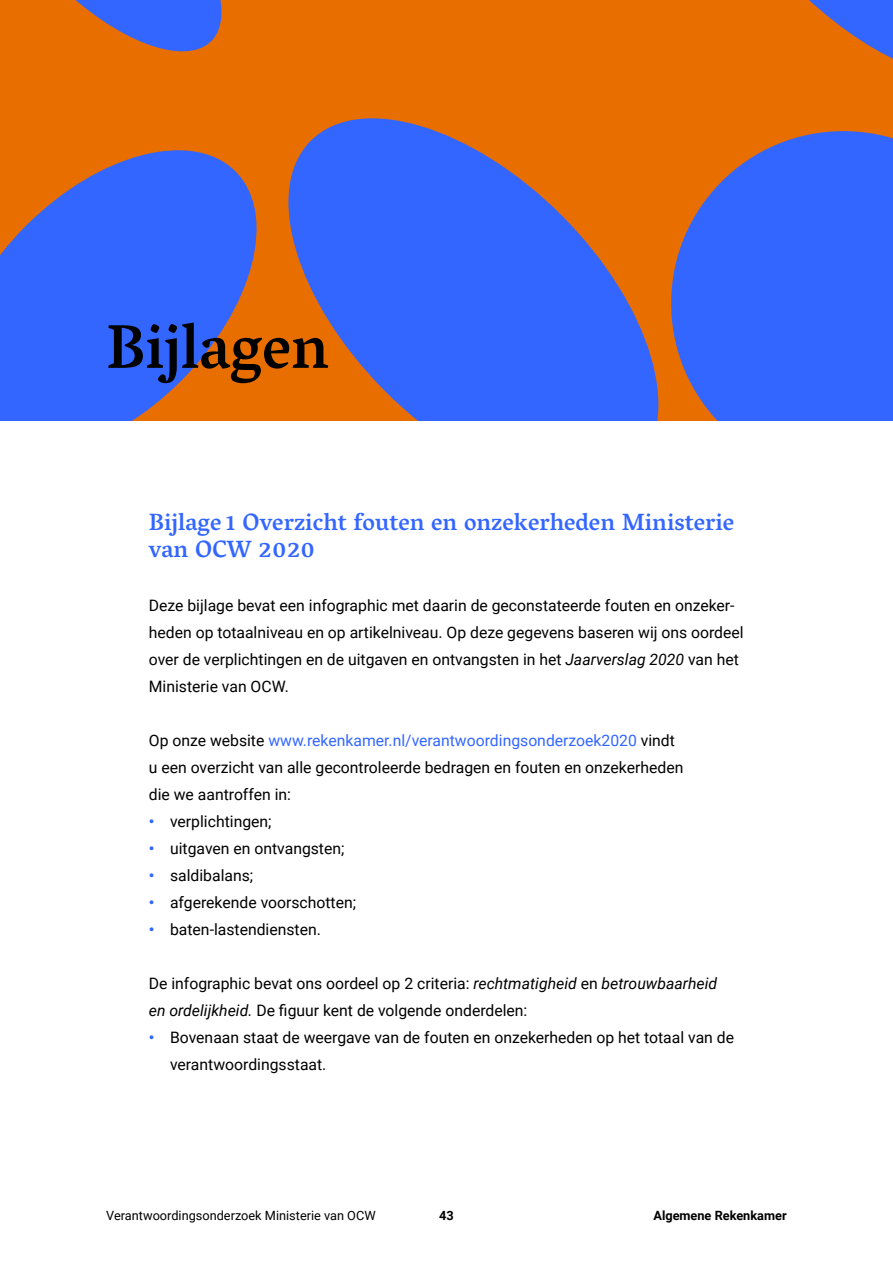
<style>
.page{position:relative;width:893px;height:1263px;background:#fff}
.page>*{position:absolute;margin:0;border:0;box-sizing:border-box;transform-origin:0 0}
._5_Kop_1_-_H2{font:500 63px "Vesper Libre";color:#000}
._6_Kop_2_-_H3{font:500 24px/27px "Vesper Libre";color:#36f}
._0_Platte_tekst_-_P{font:15.75px/27px "Roboto";color:#000}
.t1{font:12.75px "Roboto";color:#000}
.t2{font:700 12.75px "Roboto";color:#000}
.s1{font-style:italic}
.s2{color:#36f}
.s3{font-weight:700;color:#36f}
</style>
<div class="page">
<div style="left:0;top:0;width:893px;height:421px;background:#e86e00"></div>
<svg style="left:75px;top:0;width:147px;height:52px"></svg>
<svg style="left:0;top:150px;width:257px;height:271px;fill:#36f"></svg>
<svg style="left:809px;top:0;width:84px;height:59px"></svg>
<svg style="left:685px;top:131px;width:208px;height:290px;background:#4366e7"></svg>
<svg style="left:288px;top:118px;width:397px;height:303px;fill:#36f"></svg>
<h2 class="_5_Kop_1_-_H2" style="left:106px;top:309px;width:224px">Bijlagen</h2>
<h3 class="_6_Kop_2_-_H3" style="left:149px;top:508px;width:587px">Bijlage 1 Overzicht fouten en onzekerheden Ministerie van OCW 2020</h3>
<p class="_0_Platte_tekst_-_P" style="left:149px;top:591px;width:596px">Deze bijlage bevat een infographic met daarin de geconstateerde fouten en onzeker&shy;heden op totaalniveau en op artikelniveau. Op deze gegevens baseren wij ons oordeel over de verplichtingen en de uitgaven en ontvangsten in het <span class="s1">Jaarverslag 2020</span> van het Ministerie van OCW.</p>
<p class="_0_Platte_tekst_-_P" style="left:149px;top:726px;width:536px">Op onze website <span class="s2">www.rekenkamer.nl/verantwoordingsonderzoek2020</span> vindt u een overzicht van alle gecontroleerde bedragen en fouten en onzekerheden die we aantroffen in:</p>
<p class="_0_Platte_tekst_-_P" style="left:149px;top:807px;width:124px"><span class="s3">•</span> verplichtingen;</p>
<p class="_0_Platte_tekst_-_P" style="left:149px;top:834px;width:197px"><span class="s3">•</span> uitgaven en ontvangsten;</p>
<p class="_0_Platte_tekst_-_P" style="left:149px;top:861px;width:106px"><span class="s3">•</span> saldibalans;</p>
<p class="_0_Platte_tekst_-_P" style="left:149px;top:888px;width:209px"><span class="s3">•</span> afgerekende voorschotten;</p>
<p class="_0_Platte_tekst_-_P" style="left:149px;top:915px;width:174px"><span class="s3">•</span> baten-lastendiensten.</p>
<p class="_0_Platte_tekst_-_P" style="left:149px;top:969px;width:570px">De infographic bevat ons oordeel op 2 criteria: <span class="s1">rechtmatigheid</span> en <span class="s1">betrouwbaarheid en ordelijkheid.</span> De figuur kent de volgende onderdelen:</p>
<p class="_0_Platte_tekst_-_P" style="left:170px;top:1023px;width:565px;text-indent:-21px"><span class="s3">•</span> Bovenaan staat de weergave van de fouten en onzekerheden op het totaal van de verantwoordingsstaat.</p>
<p class="t1" style="left:106px;top:1207px;width:271px">Verantwoordingsonderzoek Ministerie van OCW</p>
<p class="t2" style="left:439px;top:1207px;width:16px">43</p>
<p class="t2" style="left:653px;top:1207px;width:135px">Algemene Rekenkamer</p>
</div>
